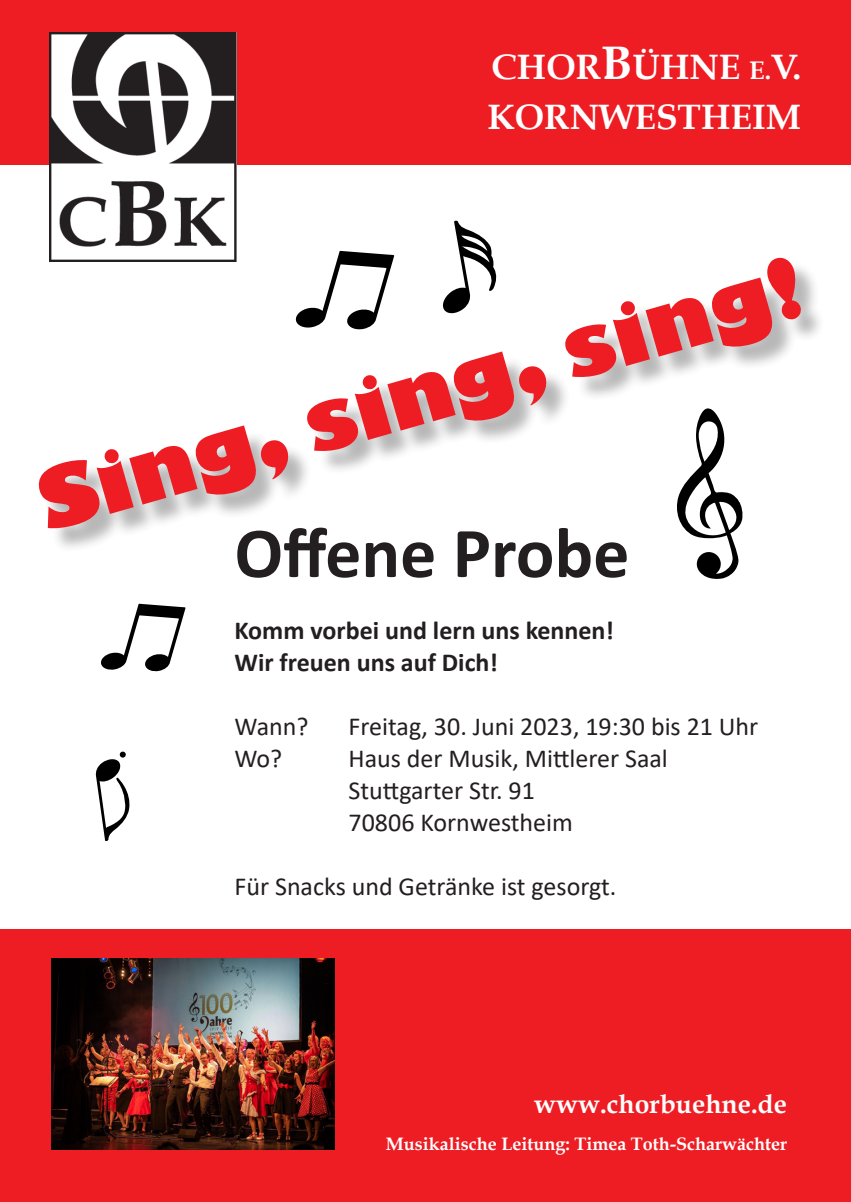
<style>
.page{position:relative;width:851px;height:1202px;background:#fff}
.page>*{position:absolute;margin:0;border:0;box-sizing:border-box;transform-origin:0 0}
.t1{font:800 82px "Gill Sans";color:#ee1d23}
.t2{font:700 72px "Calibri";color:#231f20}
.t3{font:700 35.2px "Book Antiqua";color:#fff}
.t4{font:700 26.4px "Book Antiqua";color:#fff}
.t5{font:26px "Calibri";color:#231f20}
.t6{font:700 26px "Calibri";color:#231f20}
.t7{font:700 18px "Book Antiqua";color:#fff}
.s1{font-size:47px}
.s2{font-size:25.4px}
</style>
<div class="page">
<div style="left:0;top:0;width:850px;height:164px;background:#ee1d23"></div>
<img style="left:50px;top:32px;width:186px;height:230px">
<div style="left:0;top:930px;width:850px;height:272px;background:#ee1d23"></div>
<img style="left:51px;top:958px;width:283px;height:191px">
<svg style="left:696px;top:553px;width:43px;height:26px"></svg>
<svg style="left:336px;top:220px;width:158px;height:42px"></svg>
<div style="left:42px;top:262px;width:783px;height:291px;background:#231f20;opacity:.32"></div>
<svg style="left:95px;top:603px;width:91px;height:238px"></svg>
<svg style="left:119px;top:751px;width:7px;height:7px"></svg>
<p class="t3" style="left:491px;top:43px;width:311px">CHOR<span class="s1">B</span>ÜHNE <span class="s2">E.</span>V.</p>
<p class="t3" style="left:487px;top:93px;width:315px">KORNWESTHEIM</p>
<p class="t1" style="left:25px;top:453px;width:794px;rotate:-16deg">Sing, sing, sing!</p>
<p class="t2" style="left:234px;top:502px;width:396px">Offene Probe</p>
<p class="t6" style="left:234px;top:612px;width:381px">Komm vorbei und lern uns kennen!</p>
<p class="t6" style="left:234px;top:644px;width:265px">Wir freuen uns auf Dich!</p>
<p class="t5" style="left:234px;top:708px;width:76px">Wann?</p>
<p class="t5" style="left:348px;top:708px;width:411px">Freitag, 30. Juni 2023, 19:30 bis 21 Uhr</p>
<p class="t5" style="left:234px;top:740px;width:49px">Wo?</p>
<p class="t5" style="left:348px;top:740px;width:321px">Haus der Musik, Mittlerer Saal</p>
<p class="t5" style="left:348px;top:772px;width:188px">Stuttgarter Str. 91</p>
<p class="t5" style="left:348px;top:804px;width:226px">70806 Kornwestheim</p>
<p class="t5" style="left:234px;top:868px;width:383px">Für Snacks und Getränke ist gesorgt.</p>
<p class="t4" style="left:534px;top:1086px;width:254px">www.chorbuehne.de</p>
<p class="t7" style="left:386px;top:1131px;width:402px">Musikalische Leitung: Timea Toth-Scharwächter</p>
</div>
